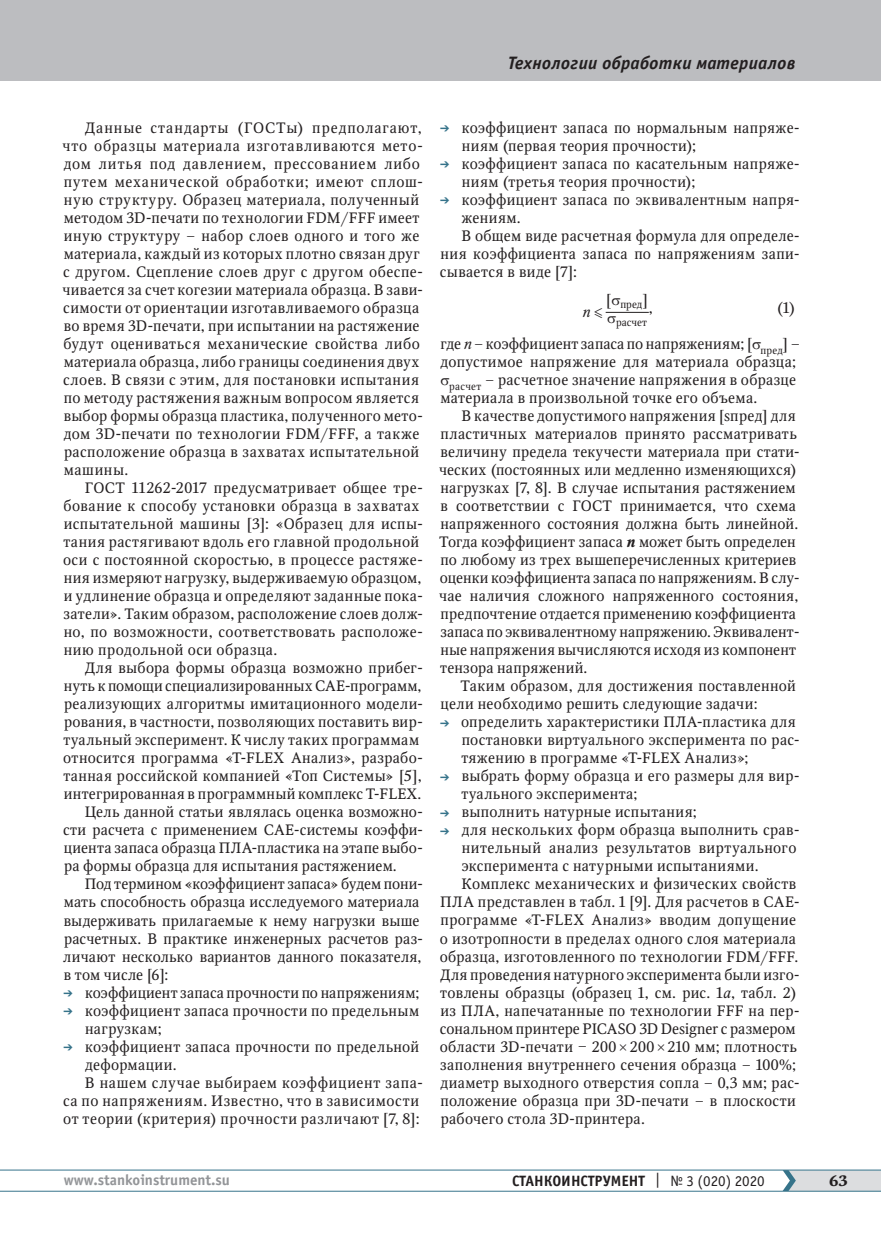
<style>
.page{position:relative;width:881px;height:1234px;background:#fff}
.page>*{position:absolute;margin:0;border:0;box-sizing:border-box;transform-origin:0 0}
.t1{font:italic 700 18px "Officina Sans C";letter-spacing:.015em;color:#231f20}
.t2{font:15px/18px "Octava";letter-spacing:.025em;color:#231f20}
.t3{font:15px "Octava";color:#231f20}
.t4{font:15px "Octava";letter-spacing:.05em;color:#231f20}
.t5{font:15px "Octava";letter-spacing:.005em;color:#231f20}
.t6{font:15px "Octava";letter-spacing:.045em;color:#231f20}
.t7{font:700 15px "Officina Sans C";color:#231f20}
.t8{font:700 15px "Officina Sans C";color:#939598}
.t9{font:700 15px "Octava";color:#231f20}
.t10{font:italic 15px "Octava";color:#231f20}
.t11{font:10.5px "Octava";color:#231f20}
.s1{color:#36738a}
.s2{font-style:normal}
.s3{font-style:italic}
.s4{font-weight:700;font-style:italic}
.s5{font-weight:400}
</style>
<div class="page">
<hr style="left:0;top:1190px;width:880px;height:1px;background:#36738a">
<hr style="left:0;top:1169px;width:880px;height:1px;background:#36738a">
<svg style="left:782px;top:1169px;width:98px;height:21px;background:#cdd4d8"></svg>
<div style="left:0;top:0;width:880px;height:81px;background:#bcbdc0"></div>
<hr style="left:605px;top:312px;width:43px;height:1px;background:#231f20">
<p class="t1" style="left:507px;top:53px;width:289px">Технологии обработки материалов</p>
<p class="t2" style="left:62px;top:119px;width:362px;text-indent:22px">Данные стандарты (ГОСТы) предполагают, что образцы материала изготавливаются мето&shy;дом литья под давлением, прессованием либо путем механической обработки; имеют сплош&shy;ную структуру. Образец материала, полученный методом 3D-печати по технологии FDM/FFF имеет иную структуру – набор слоев одного и того же материала, каждый из которых плотно связан друг с другом. Сцепление слоев друг с другом обеспе&shy;чивается за счет когезии материала образца. В зави&shy;симости от ориентации изготавливаемого образца во время 3D-печати, при испытании на растяжение будут оцениваться механические свойства либо материала образца, либо границы соединения двух слоев. В связи с этим, для постановки испытания по методу растяжения важным вопросом является выбор формы образца пластика, полученного мето&shy;дом 3D-печати по технологии FDM/FFF, а также расположение образца в захватах испытательной машины.</p>
<p class="t2" style="left:63px;top:479px;width:361px;text-indent:22px">ГОСТ 11262-2017 предусматривает общее тре&shy;бование к способу установки образца в захватах испытательной машины [3]: «Образец для испы&shy;тания растягивают вдоль его главной продольной оси с постоянной скоростью, в процессе растяже&shy;ния измеряют нагрузку, выдерживаемую образцом, и удлинение образца и определяют заданные пока&shy;затели». Таким образом, расположение слоев долж&shy;но, по возможности, соответствовать расположе&shy;нию продольной оси образца.</p>
<p class="t2" style="left:85px;top:659px;width:340px">Для выбора формы образца возможно прибег-</p>
<p class="t2" style="left:64px;top:677px;width:359px">нуть к помощи специализированных CAE-программ,</p>
<p class="t2" style="left:64px;top:695px;width:360px">реализующих алгоритмы имитационного модели-</p>
<p class="t2" style="left:64px;top:713px;width:360px">рования, в частности, позволяющих поставить вир-</p>
<p class="t2" style="left:63px;top:731px;width:357px">туальный эксперимент. К числу таких программам</p>
<p class="t2" style="left:63px;top:749px;width:361px">относится программа «T-FLEX Анализ», разрабо-</p>
<p class="t2" style="left:63px;top:767px;width:359px">танная российской компанией «Топ Системы» [5],</p>
<p class="t2" style="left:64px;top:785px;width:359px">интегрированная в программный комплекс T-FLEX.</p>
<p class="t2" style="left:85px;top:803px;width:340px">Цель данной статьи являлась оценка возможно-</p>
<p class="t2" style="left:63px;top:821px;width:361px">сти расчета с применением САЕ-системы коэффи-</p>
<p class="t2" style="left:64px;top:839px;width:361px">циента запаса образца ПЛА-пластика на этапе выбо-</p>
<p class="t2" style="left:64px;top:857px;width:334px">ра формы образца для испытания растяжением.</p>
<p class="t3" style="left:85px;top:874px;width:340px">Под термином «коэффициент запаса» будем пони-</p>
<p class="t2" style="left:64px;top:893px;width:357px">мать способность образца исследуемого материала</p>
<p class="t2" style="left:64px;top:911px;width:357px">выдерживать прилагаемые к нему нагрузки выше</p>
<p class="t2" style="left:64px;top:929px;width:360px">расчетных. В практике инженерных расчетов раз-</p>
<p class="t2" style="left:63px;top:947px;width:359px">личают несколько вариантов данного показателя,</p>
<p class="t2" style="left:64px;top:965px;width:106px">в том числе [6]:</p>
<p class="t5" style="left:63px;top:982px;width:357px"><span class="s1">➔</span> коэффициент запаса прочности по напряжениям;</p>
<p class="t2" style="left:85px;top:1001px;width:335px;text-indent:-22px"><span class="s1">➔</span> коэффициент запаса прочности по предельным нагрузкам;</p>
<p class="t2" style="left:63px;top:1037px;width:357px"><span class="s1">➔</span> коэффициент запаса прочности по предельной</p>
<p class="t2" style="left:85px;top:1055px;width:93px">деформации.</p>
<p class="t6" style="left:85px;top:1072px;width:340px">В нашем случае выбираем коэффициент запа-</p>
<p class="t4" style="left:63px;top:1090px;width:357px">са по напряжениям. Известно, что в зависимости</p>
<p class="t4" style="left:63px;top:1108px;width:358px">от теории (критерия) прочности различают [7, 8]:</p>
<p class="t2" style="left:461px;top:119px;width:339px;text-indent:-22px"><span class="s1">➔</span> коэффициент запаса по нормальным напряже&shy;ниям (первая теория прочности);</p>
<p class="t2" style="left:461px;top:155px;width:339px;text-indent:-22px"><span class="s1">➔</span> коэффициент запаса по касательным напряже&shy;ниям (третья теория прочности);</p>
<p class="t2" style="left:440px;top:191px;width:361px"><span class="s1">➔</span> коэффициент запаса по эквивалентным напря-</p>
<p class="t2" style="left:461px;top:209px;width:61px">жениям.</p>
<p class="t2" style="left:461px;top:227px;width:340px">В общем виде расчетная формула для определе-</p>
<p class="t2" style="left:440px;top:245px;width:361px">ния коэффициента запаса по напряжениям запи-</p>
<p class="t2" style="left:440px;top:263px;width:138px">сывается в виде [7]:</p>
<p class="t10" style="left:582px;top:302px;width:22px">n <span class="s2">≤</span></p>
<p class="t11" style="left:616px;top:316px;width:32px">расчет</p>
<p class="t11" style="left:605px;top:298px;width:44px"><sup>[</sup> пред<sup>]</sup></p>
<p class="t2" style="left:648px;top:299px;width:5px">,</p>
<p class="t2" style="left:776px;top:299px;width:20px">(1)</p>
<p class="t2" style="left:440px;top:335px;width:361px">где <span class="s3">n</span> – коэффициент запаса по напряжениям; [▲<sub>пред</sub>] – допустимое напряжение для материала образца;</p>
<p class="t2" style="left:440px;top:371px;width:357px">▲<sub>расчет</sub> – расчетное значение напряжения в образце материала в произвольной точке его объема.</p>
<p class="t2" style="left:439px;top:407px;width:362px;text-indent:22px">В качестве допустимого напряжения [sпред] для пластичных материалов принято рассматривать величину предела текучести материала при стати&shy;ческих (постоянных или медленно изменяющихся) нагрузках [7, 8]. В случае испытания растяжением в соответствии с ГОСТ принимается, что схема напряженного состояния должна быть линейной.<br>Тогда коэффициент запаса <span class="s4">n</span> может быть определен по любому из трех вышеперечисленных критериев оценки коэффициента запаса по напряжениям. В слу&shy;чае наличия сложного напряженного состояния, предпочтение отдается применению коэффициента запаса по эквивалентному напряжению. Эквивалент&shy;ные напряжения вычисляются исходя из компонент тензора напряжений.</p>
<p class="t2" style="left:440px;top:677px;width:357px;text-indent:20px">Таким образом, для достижения поставленной цели необходимо решить следующие задачи:</p>
<p class="t2" style="left:461px;top:713px;width:340px;text-indent:-21px"><span class="s1">➔</span> определить характеристики ПЛА-пластика для постановки виртуального эксперимента по рас&shy;тяжению в программе «T-FLEX Анализ»;</p>
<p class="t2" style="left:461px;top:767px;width:340px;text-indent:-21px"><span class="s1">➔</span> выбрать форму образца и его размеры для вир&shy;туального эксперимента;</p>
<p class="t2" style="left:440px;top:803px;width:258px"><span class="s1">➔</span> выполнить натурные испытания;</p>
<p class="t2" style="left:440px;top:821px;width:361px"><span class="s1">➔</span> для нескольких форм образца выполнить срав-</p>
<p class="t2" style="left:461px;top:839px;width:336px">нительный анализ результатов виртуального</p>
<p class="t2" style="left:461px;top:857px;width:298px">эксперимента с натурными испытаниями.</p>
<p class="t2" style="left:461px;top:875px;width:336px">Комплекс механических и физических свойств</p>
<p class="t2" style="left:440px;top:893px;width:361px">ПЛА представлен в табл. 1 [9]. Для расчетов в САЕ-</p>
<p class="t2" style="left:440px;top:911px;width:357px">программе «T-FLEX Анализ» вводим допущение</p>
<p class="t2" style="left:439px;top:929px;width:358px">о изотропности в пределах одного слоя материала</p>
<p class="t2" style="left:439px;top:947px;width:360px">образца, изготовленного по технологии FDM/FFF.</p>
<p class="t2" style="left:440px;top:965px;width:361px">Для проведения натурного эксперимента были изго-</p>
<p class="t2" style="left:440px;top:983px;width:358px">товлены образцы (образец 1, см. рис. 1<span class="s3">а</span>, табл. 2)</p>
<p class="t2" style="left:440px;top:1001px;width:361px">из ПЛА, напечатанные по технологии FFF на пер-</p>
<p class="t3" style="left:440px;top:1018px;width:357px">сональном принтере PICASO 3D Designer с размером</p>
<p class="t2" style="left:439px;top:1037px;width:359px">области 3D-печати ‒ 200×200×210 мм; плотность</p>
<p class="t2" style="left:440px;top:1055px;width:357px">заполнения внутреннего сечения образца – 100%;</p>
<p class="t2" style="left:440px;top:1073px;width:360px">диаметр выходного отверстия сопла – 0,3 мм; рас-</p>
<p class="t2" style="left:440px;top:1091px;width:357px">положение образца при 3D-печати – в плоскости</p>
<p class="t2" style="left:440px;top:1109px;width:206px">рабочего стола 3D-принтера.</p>
<p class="t8" style="left:64px;top:1171px;width:168px">www.stankoinstrument.su</p>
<p class="t7" style="left:512px;top:1171px;width:254px">СТАНКОИНСТРУМЕНТ <span class="s5">| № 3 (020) 2020</span></p>
<p class="t9" style="left:828px;top:1170px;width:20px">63</p>
</div>
